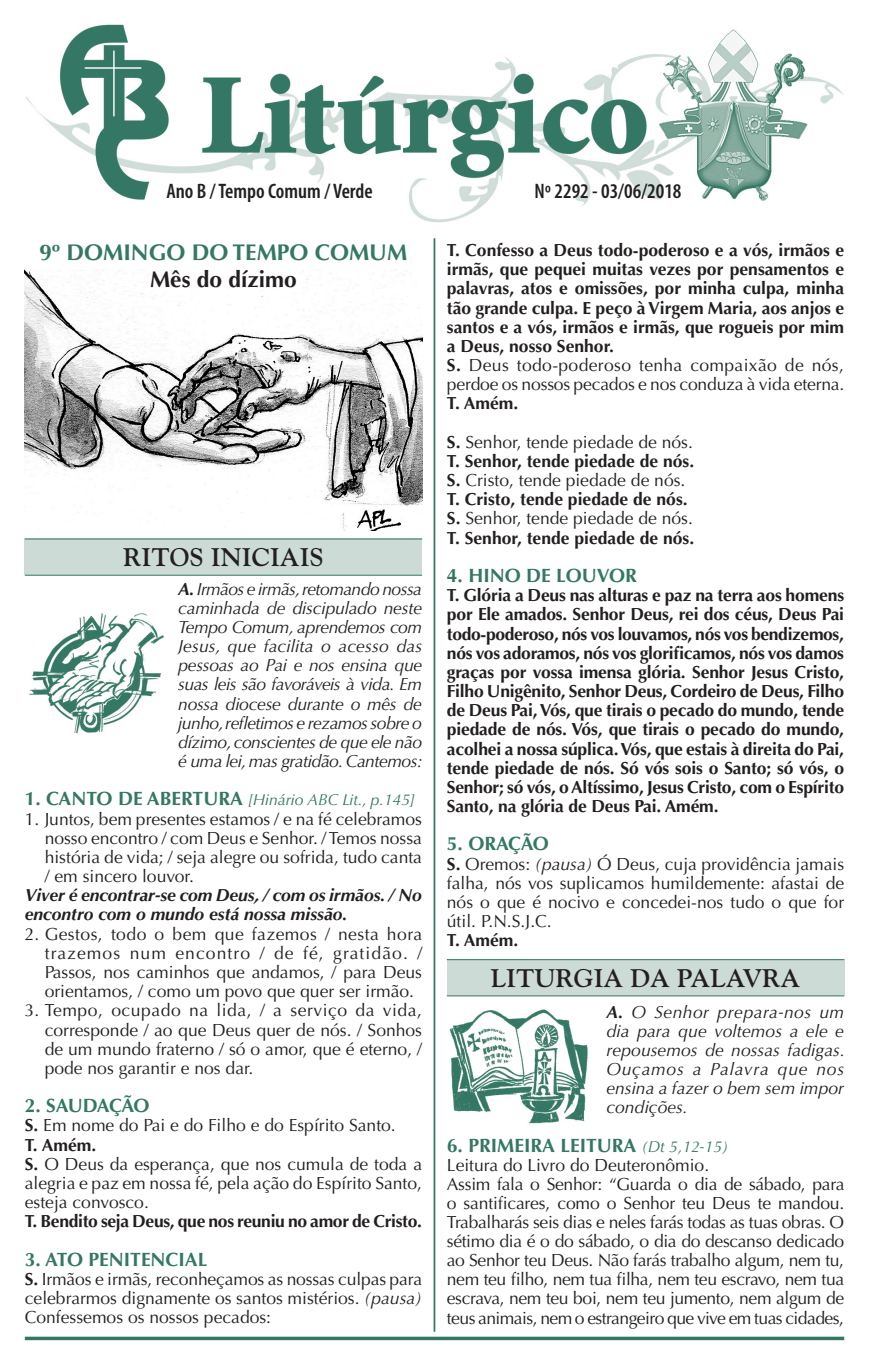
<style>
.page{position:relative;width:869px;height:1365px;background:#fff}
.page>*{position:absolute;margin:0;border:0;box-sizing:border-box;transform-origin:0 0}
.t1{font:700 25.38px "Goudy Std";color:#231f20}
.t2{font:700 22.75px "Optima LT Std";color:#337764}
.t3{font:700 22.75px "Optima LT Std";color:#231f20}
.t4{font:600 condensed 21px "Myriad Pro";color:#231f20}
.t5{font:700 19.25px "Optima LT Std";color:#337764}
.t6{font:700 19.25px "Optima LT Std";letter-spacing:-.035em;color:#337764}
.t7{font:700 17.5px/19.2px "Optima LT Std";color:#231f20}
.t8{font:17.5px/19.2px "Optima LT Std";color:#231f20;text-align:justify}
.t9{font:italic 17.5px/19.2px "Optima LT Std";letter-spacing:-.02em;color:#231f20;text-align:justify}
.t10{font:17.5px/19.1px "Optima LT Std";letter-spacing:-.02em;color:#231f20}
.t11{font:italic 700 17.5px/19.2px "Optima LT Std";color:#231f20}
.t12{font:700 17.5px "Optima LT Std";letter-spacing:-.02em;color:#231f20}
.t13{font:italic 15.75px "Optima LT Std";color:#337764}
.s1{font-weight:700}
.s2{font-weight:700;font-style:normal;font-size:19.25px}
.s3{font-style:italic}
.s4{font-weight:400}
.s5{font-weight:400;font-style:italic;font-size:15.75px}
</style>
<div class="page">
<img style="left:25px;top:269px;width:397px;height:261px">
<img style="left:26px;top:25px;width:817px;height:197px">
<hr style="left:25px;top:1336px;width:818px;height:3px;background:#337764">
<hr style="left:433px;top:238px;width:2px;height:1093px;background:#337764">
<div style="left:25px;top:538px;width:397px;height:36px;background:#cddbd6"></div>
<hr style="left:25px;top:538px;width:397px;height:1px;background:#337764">
<hr style="left:25px;top:574px;width:397px;height:1px;background:#337764">
<img style="left:29px;top:613px;width:135px;height:121px">
<div style="left:446px;top:959px;width:397px;height:36px;background:#cddbd6"></div>
<hr style="left:446px;top:959px;width:397px;height:1px;background:#337764">
<hr style="left:446px;top:995px;width:397px;height:1px;background:#337764">
<img style="left:449px;top:1009px;width:139px;height:115px">
<p class="t4" style="left:166px;top:178px;width:208px">Ano B / Tempo Comum / Verde</p>
<p class="t4" style="left:534px;top:178px;width:148px">Nº 2292 - 03/06/2018</p>
<h2 class="t2" style="left:40px;top:239px;width:369px">9º DOMINGO DO TEMPO COMUM</h2>
<h2 class="t3" style="left:150px;top:266px;width:148px">Mês do dízimo</h2>
<h1 class="t1" style="left:123px;top:542px;width:202px">RITOS INICIAIS</h1>
<p class="t9" style="left:178px;top:579px;width:246px"><span class="s1">A.</span> Irmãos e irmãs, retomando nossa caminhada de discipulado neste Tempo Comum, aprendemos com Jesus, que facilita o acesso das pessoas ao Pai e nos ensina que suas leis são favoráveis à vida. Em nossa diocese durante o mês de junho, refletimos e rezamos sobre o dízimo, conscientes de que ele não é uma lei, mas gratidão. Cantemos:</p>
<p class="t13" style="left:25px;top:790px;width:391px"><span class="s2">1. CANTO DE ABERTURA</span> [Hinário ABC Lit., p.145]</p>
<p class="t8" style="left:45px;top:809px;width:379px;text-indent:-20px">1. Juntos, bem presentes estamos / e na fé celebramos nosso encontro / com Deus e Senhor. / Temos nossa história de vida; / seja alegre ou sofrida, tudo canta / em sincero louvor.</p>
<p class="t11" style="left:25px;top:885px;width:398px">Viver é encontrar-se com Deus, / com os irmãos. / No encontro com o mundo está nossa missão.</p>
<p class="t8" style="left:45px;top:924px;width:379px;text-indent:-20px">2. Gestos, todo o bem que fazemos / nesta hora trazemos num encontro / de fé, gratidão. / Passos, nos caminhos que andamos, / para Deus orientamos, / como um povo que quer ser irmão.</p>
<p class="t8" style="left:45px;top:1000px;width:379px;text-indent:-20px">3. Tempo, ocupado na lida, / a serviço da vida, corresponde / ao que Deus quer de nós. / Sonhos de um mundo fraterno / só o amor, que é eterno, / pode nos garantir e nos dar.</p>
<p class="t6" style="left:25px;top:1094px;width:126px">2. SAUDAÇÃO</p>
<p class="t8" style="left:25px;top:1115px;width:398px;text-align:left"><span class="s1">S.</span> Em nome do Pai e do Filho e do Espírito Santo.<br><span class="s1">T. Amém.<br>S.</span> O Deus da esperança, que nos cumula de toda a alegria e paz em nossa fé, pela ação do Espírito Santo, esteja convosco.</p>
<p class="t12" style="left:25px;top:1210px;width:398px">T. Bendito seja Deus, que nos reuniu no amor de Cristo.</p>
<p class="t5" style="left:25px;top:1247px;width:184px">3. ATO PENITENCIAL</p>
<p class="t8" style="left:25px;top:1269px;width:398px"><span class="s1">S.</span> Irmãos e irmãs, reconheçamos as nossas culpas para celebrarmos dignamente os santos mistérios. <span class="s3">(pausa)<br></span>Confessemos os nossos pecados:</p>
<p class="t7" style="left:446px;top:241px;width:399px">T. Confesso a Deus todo-poderoso e a vós, irmãos e irmãs, que pequei muitas vezes por pensamentos e palavras, atos e omissões, por minha culpa, minha tão grande culpa. E peço à Virgem Maria, aos anjos e santos e a vós, irmãos e irmãs, que rogueis por mim a Deus, nosso Senhor.<br>S. <span class="s4">Deus todo-poderoso tenha compaixão de nós, perdoe os nossos pecados e nos conduza à vida eterna.</span></p>
<p class="t8" style="left:446px;top:384px;width:247px;line-height:38.3px"><span class="s1">T. Amém.<br>S.</span> Senhor, tende piedade de nós.</p>
<p class="t7" style="left:446px;top:451px;width:249px">T. Senhor, tende piedade de nós.<br>S. <span class="s4">Cristo, tende piedade de nós.<br></span>T. Cristo, tende piedade de nós.<br>S. <span class="s4">Senhor, tende piedade de nós.<br></span>T. Senhor, tende piedade de nós.</p>
<p class="t5" style="left:446px;top:564px;width:191px">4. HINO DE LOUVOR</p>
<p class="t7" style="left:446px;top:586px;width:398px;text-align:justify">T. Glória a Deus nas alturas e paz na terra aos homens por Ele amados. Senhor Deus, rei dos céus, Deus Pai todo-poderoso, nós vos louvamos, nós vos bendizemos, nós vos adoramos, nós vos glorificamos, nós vos damos graças por vossa imensa glória. Senhor Jesus Cristo, Filho Unigênito, Senhor Deus, Cordeiro de Deus, Filho de Deus Pai, Vós, que tirais o pecado do mundo, tende piedade de nós. Vós, que tirais o pecado do mundo, acolhei a nossa súplica. Vós, que estais à direita do Pai, tende piedade de nós. Só vós sois o Santo; só vós, o Senhor; só vós, o Altíssimo, Jesus Cristo, com o Espírito Santo, na glória de Deus Pai. Amém.</p>
<p class="t5" style="left:446px;top:832px;width:103px">5. ORAÇÃO</p>
<p class="t8" style="left:446px;top:854px;width:398px"><span class="s1">S.</span> Oremos: <span class="s3">(pausa)</span> Ó Deus, cuja providência jamais falha, nós vos suplicamos humildemente: afastai de nós o que é nocivo e concedei-nos tudo o que for útil. P.N.S.J.C.</p>
<p class="t7" style="left:446px;top:930px;width:73px">T. Amém.</p>
<h1 class="t1" style="left:490px;top:962px;width:311px">LITURGIA DA PALAVRA</h1>
<p class="t9" style="left:606px;top:1002px;width:240px"><span class="s1">A.</span> O Senhor prepara-nos um dia para que voltemos a ele e repousemos de nossas fadigas.<br>Ouçamos a Palavra que nos ensina a fazer o bem sem impor condições.</p>
<p class="t5" style="left:446px;top:1133px;width:283px">6. PRIMEIRA LEITURA <span class="s5">(Dt 5,12-15)</span></p>
<p class="t10" style="left:446px;top:1155px;width:399px">Leitura do Livro do Deuteronômio.<br>Assim fala o Senhor: “Guarda o dia de sábado, para o santificares, como o Senhor teu Deus te mandou.<br>Trabalharás seis dias e neles farás todas as tuas obras. O sétimo dia é o do sábado, o dia do descanso dedicado ao Senhor teu Deus. Não farás trabalho algum, nem tu, nem teu filho, nem tua filha, nem teu escravo, nem tua escrava, nem teu boi, nem teu jumento, nem algum de teus animais, nem o estrangeiro que vive em tuas cidades,</p>
</div>
